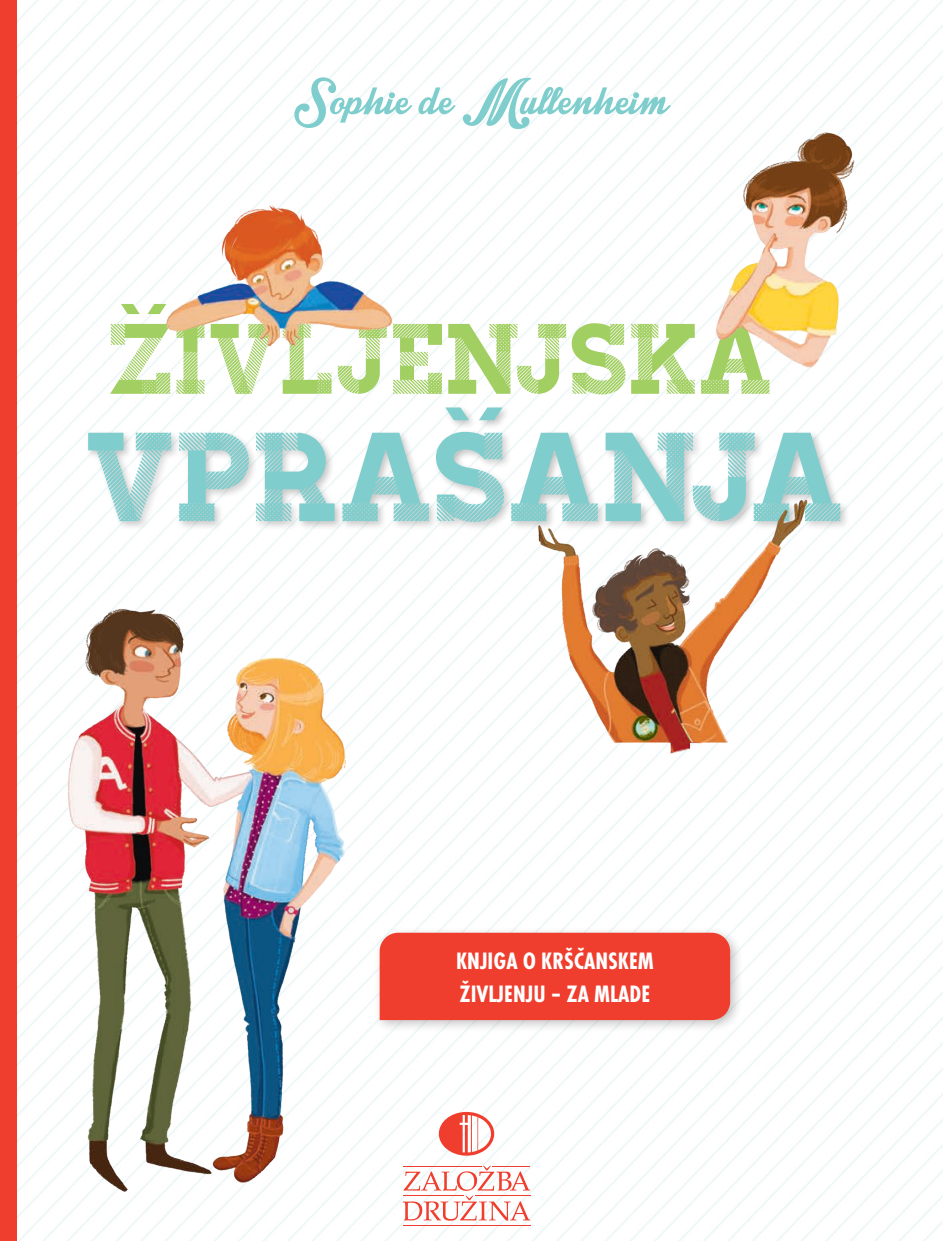
<style>
.page{position:relative;width:943px;height:1241px;background:#fff}
.page>*{position:absolute;margin:0;border:0;box-sizing:border-box;transform-origin:0 0}
.t1{font:126.17px "Homestead Display";color:#7fcecd}
.t2{font:99.75px "Homestead Display";color:#a2cf62}
.t3{font:63px "Intrique Script Personal Use";color:#7fcecd}
.t4{font:700 condensed 24.68px/33.9px "Futura TEE";color:#fff}
</style>
<div class="page">
<div style="left:0;top:0;width:17px;height:1240px;background:#ef3e2e"></div>
<img style="left:17px;top:0;width:926px;height:1240px">
<h3 class="t3" style="left:292px;top:66px;width:378px">Sophie de Mullenheim</h3>
<h2 class="t2" style="left:111px;top:300px;width:666px">ŽIVLJENJSKA</h2>
<h1 class="t1" style="left:88px;top:403px;width:761px">VPRAŠANJA</h1>
<p class="t4" style="left:456px;top:943px;width:199px">KNJIGA O KRŠČANSKEM<br>ŽIVLJENJU – ZA MLADE</p>
</div>
